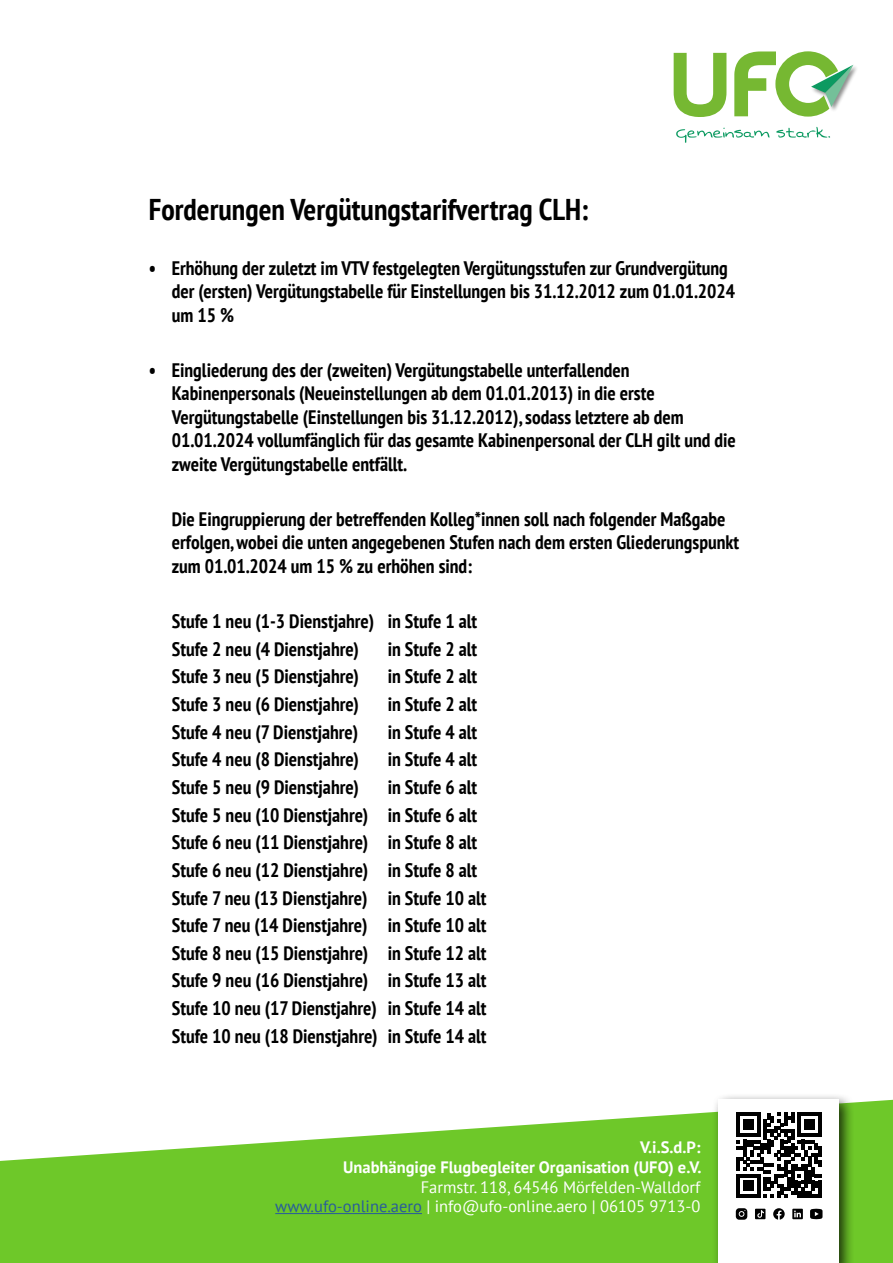
<style>
.page{position:relative;width:893px;height:1263px;background:#fff}
.page>*{position:absolute;margin:0;border:0;box-sizing:border-box;transform-origin:0 0}
.t1{font:700 condensed 30px "PT Sans";color:#000}
.t2{font:700 condensed 19.5px/27.6px "PT Sans";color:#000}
.t3{font:16.5px/19.8px "PT Sans";color:#fff;text-align:right}
.t4{font:700 16.5px/19.8px "PT Sans";color:#fff;text-align:right}
.s1{color:#275b9b}
</style>
<div class="page">
<svg style="left:674px;top:53px;width:52px;height:64px"></svg>
<img style="left:853px;top:64px;width:4px;height:13px">
<svg style="left:734px;top:51px;width:119px;height:66px"></svg>
<svg style="left:676px;top:128px;width:93px;height:15px"></svg>
<svg style="left:776px;top:127px;width:54px;height:11px"></svg>
<svg style="left:0;top:1100px;width:893px;height:163px;fill:#6ec829"></svg>
<div style="left:711px;top:1092px;width:143px;height:171px;background:#000;opacity:.75"></div>
<div style="left:718px;top:1099px;width:121px;height:164px;background:#fff"></div>
<hr style="left:275px;top:1213px;width:147px;height:1px;background:#275b9b">
<svg style="left:736px;top:1112px;width:85px;height:86px"></svg>
<svg style="left:773px;top:1208px;width:12px;height:12px"></svg>
<svg style="left:736px;top:1208px;width:11px;height:12px"></svg>
<svg style="left:792px;top:1209px;width:11px;height:10px"></svg>
<svg style="left:755px;top:1209px;width:10px;height:10px"></svg>
<svg style="left:810px;top:1209px;width:12px;height:10px"></svg>
<h1 class="t1" style="left:149px;top:189px;width:441px">Forderungen Vergütungstarifvertrag CLH:</h1>
<p class="t2" style="left:172px;top:256px;width:565px;line-height:23.4px;text-indent:-23px">• Erhöhung der zuletzt im VTV festgelegten Vergütungsstufen zur Grundvergütung der (ersten) Vergütungstabelle für Einstellungen bis 31.12.2012 zum 01.01.2024 um 15 %</p>
<p class="t2" style="left:172px;top:358px;width:566px;line-height:23.4px;text-indent:-23px">• Eingliederung des der (zweiten) Vergütungstabelle unterfallenden Kabinenpersonals (Neueinstellungen ab dem 01.01.2013) in die erste Vergütungstabelle (Einstellungen bis 31.12.2012), sodass letztere ab dem 01.01.2024 vollumfänglich für das gesamte Kabinenpersonal der CLH gilt und die zweite Vergütungstabelle entfällt.</p>
<p class="t2" style="left:172px;top:507px;width:569px;line-height:23.4px">Die Eingruppierung der betreffenden Kolleg*innen soll nach folgender Maßgabe erfolgen, wobei die unten angegebenen Stufen nach dem ersten Gliederungspunkt zum 01.01.2024 um 15 % zu erhöhen sind:</p>
<p class="t2" style="left:172px;top:607px;width:307px">Stufe 1 neu (1-3 Dienstjahre) in Stufe 1 alt<br>Stufe 2 neu (4 Dienstjahre)</p>
<p class="t2" style="left:388px;top:635px;width:91px">in Stufe 2 alt</p>
<p class="t2" style="left:172px;top:662px;width:189px">Stufe 3 neu (5 Dienstjahre)</p>
<p class="t2" style="left:388px;top:662px;width:91px">in Stufe 2 alt</p>
<p class="t2" style="left:172px;top:690px;width:189px">Stufe 3 neu (6 Dienstjahre)</p>
<p class="t2" style="left:388px;top:690px;width:91px">in Stufe 2 alt</p>
<p class="t2" style="left:172px;top:717px;width:188px">Stufe 4 neu (7 Dienstjahre)</p>
<p class="t2" style="left:388px;top:717px;width:91px">in Stufe 4 alt</p>
<p class="t2" style="left:172px;top:745px;width:189px">Stufe 4 neu (8 Dienstjahre)</p>
<p class="t2" style="left:388px;top:745px;width:91px">in Stufe 4 alt</p>
<p class="t2" style="left:172px;top:773px;width:189px">Stufe 5 neu (9 Dienstjahre)</p>
<p class="t2" style="left:172px;top:773px;width:316px;text-indent:216px">in Stufe 6 alt Stufe 5 neu (10 Dienstjahre) in Stufe 6 alt Stufe 6 neu (11 Dienstjahre) in Stufe 8 alt Stufe 6 neu (12 Dienstjahre) in Stufe 8 alt Stufe 7 neu (13 Dienstjahre) in Stufe 10 alt Stufe 7 neu (14 Dienstjahre) in Stufe 10 alt Stufe 8 neu (15 Dienstjahre) in Stufe 12 alt Stufe 9 neu (16 Dienstjahre) in Stufe 13 alt Stufe 10 neu (17 Dienstjahre) in Stufe 14 alt Stufe 10 neu (18 Dienstjahre) in Stufe 14 alt</p>
<p class="t4" style="left:343px;top:1137px;width:360px">V.i.S.d.P:<br>Unabhängige Flugbegleiter Organisation (UFO) e.V.</p>
<p class="t3" style="left:275px;top:1176px;width:427px">Farmstr. 118, 64546 Mörfelden-Walldorf <span class="s1">www.ufo-online.aero</span> | info@ufo-online.aero | 06105 9713-0</p>
</div>
